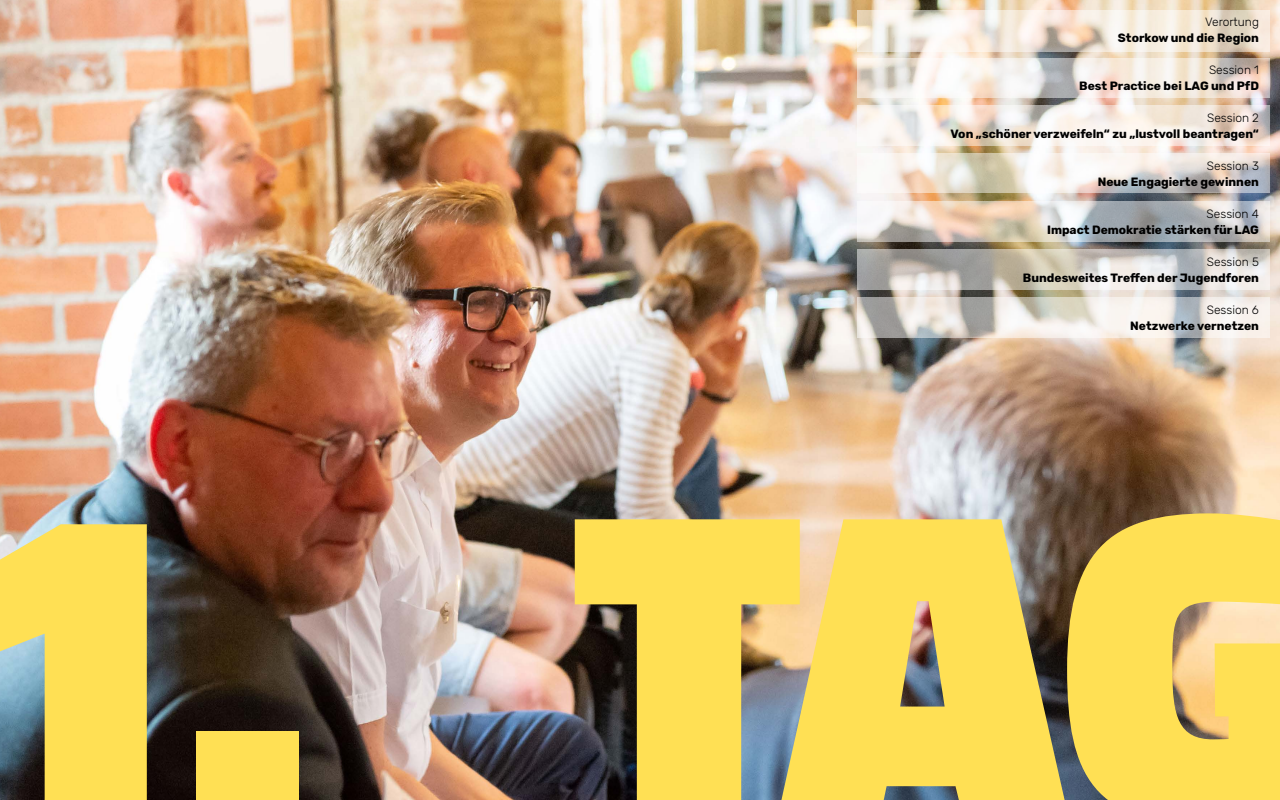
<style>
.page{position:relative;width:1280px;height:800px;background:#fff}
.page>*{position:absolute;margin:0;border:0;box-sizing:border-box;transform-origin:0 0}
.t1{font:900 450px "Titillium";color:#ffe054}
.t2{font:700 12px "Rubik";color:#000}
.t3{font:300 12px "Rubik";color:#000}
</style>
<div class="page">
<img style="left:0;top:0;width:1280px;height:800px">
<svg style="left:858px;top:10px;width:412px;height:41px"></svg>
<svg style="left:858px;top:58px;width:412px;height:40px"></svg>
<svg style="left:858px;top:154px;width:412px;height:39px"></svg>
<svg style="left:858px;top:105px;width:412px;height:41px"></svg>
<svg style="left:858px;top:201px;width:412px;height:40px;background:#cac5bf"></svg>
<svg style="left:858px;top:249px;width:412px;height:41px;background:#c9c5bf"></svg>
<svg style="left:858px;top:297px;width:412px;height:41px"></svg>
<p class="t3" style="left:1205px;top:15px;width:55px">Verortung</p>
<p class="t2" style="left:1118px;top:31px;width:142px">Storkow und die Region</p>
<p class="t3" style="left:1209px;top:63px;width:51px">Session 1</p>
<p class="t2" style="left:1079px;top:79px;width:181px">Best Practice bei LAG und PfD</p>
<p class="t3" style="left:1207px;top:111px;width:53px">Session 2</p>
<p class="t2" style="left:951px;top:127px;width:310px">Von „schöner verzweifeln“ zu „lustvoll beantragen“</p>
<p class="t3" style="left:1207px;top:159px;width:54px">Session 3</p>
<p class="t2" style="left:1098px;top:175px;width:163px">Neue Engagierte gewinnen</p>
<p class="t3" style="left:1207px;top:207px;width:54px">Session 4</p>
<p class="t2" style="left:1047px;top:223px;width:213px">Impact Demokratie stärken für LAG</p>
<p class="t3" style="left:1207px;top:255px;width:54px">Session 5</p>
<p class="t2" style="left:1023px;top:271px;width:237px">Bundesweites Treffen der Jugendforen</p>
<p class="t3" style="left:1207px;top:303px;width:54px">Session 6</p>
<p class="t2" style="left:1130px;top:319px;width:130px">Netzwerke vernetzen</p>
<h1 class="t1" style="left:-63px;top:334px;width:1403px">1. TAG</h1>
</div>
